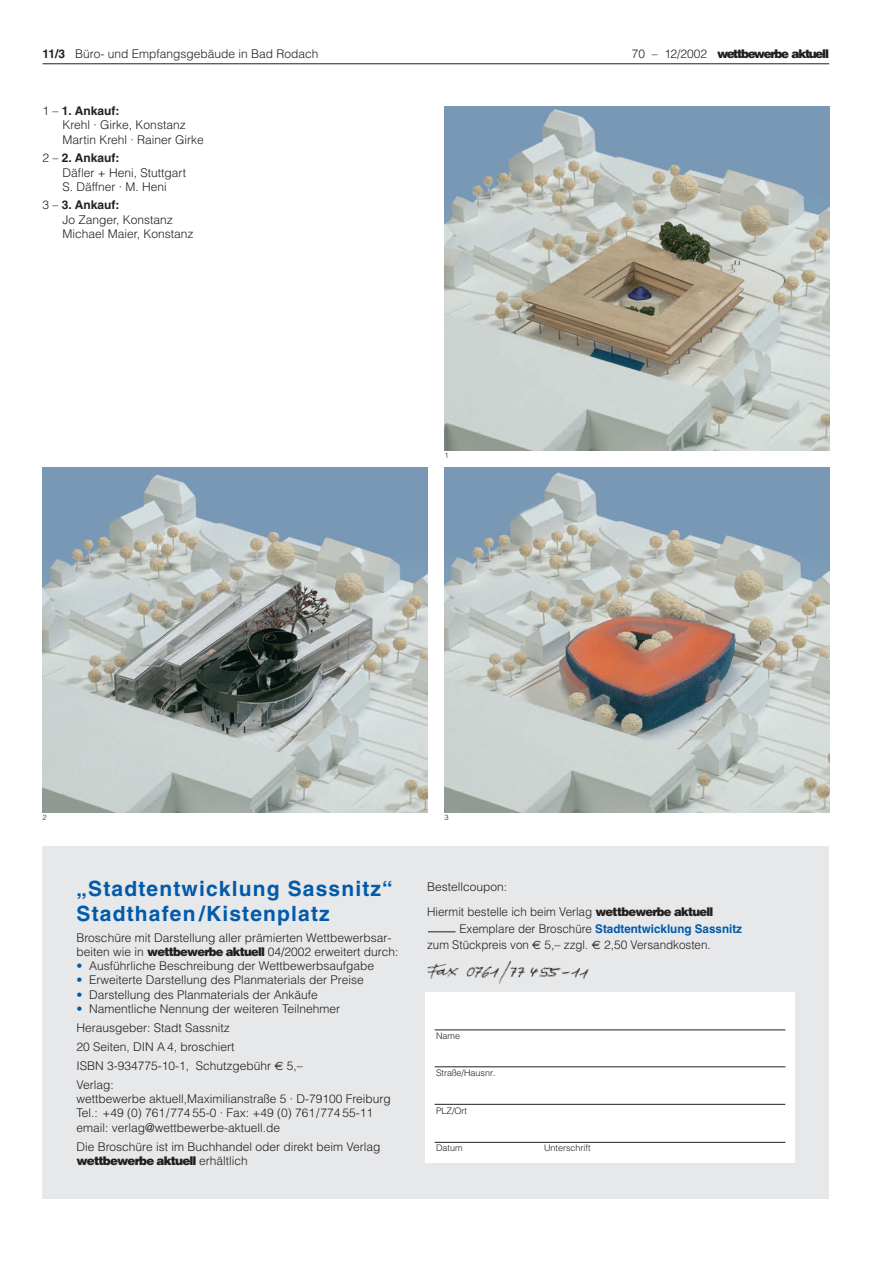
<style>
.page{position:relative;width:893px;height:1263px;background:#fff}
.page>*{position:absolute;margin:0;border:0;box-sizing:border-box;transform-origin:0 0}
.t1{font:700 21px/25.5px "Helvetica";letter-spacing:.055em;color:#015aaa}
.t2{font:300 12px/14.2px "Helvetica";color:#231f20}
.t3{font:900 12px "Helvetica";letter-spacing:-.115em;color:#231f20}
.t4{font:300 9px "Helvetica";color:#231f20}
.t5{font:300 7.5px "Helvetica";color:#231f20}
.s1{font-weight:700}
.s2{font-weight:300}
.s3{font-weight:900}
.s4{color:#015aaa}
.s5{font-family:"Euro Sans";font-weight:400}
.s6{font-weight:700;color:#015aaa}
</style>
<div class="page">
<hr style="left:43px;top:64px;width:786px;height:1px;background:#231f20">
<img style="left:444px;top:106px;width:385px;height:345px">
<img style="left:444px;top:468px;width:385px;height:344px">
<img style="left:43px;top:468px;width:384px;height:344px">
<div style="left:43px;top:846px;width:786px;height:353px;background:#e7e8e9"></div>
<div style="left:425px;top:992px;width:370px;height:171px;background:#fff"></div>
<hr style="left:435px;top:1030px;width:350px;height:1px;background:#231f20">
<svg style="left:428px;top:931px;width:28px;height:1px"></svg>
<hr style="left:435px;top:1066px;width:350px;height:1px;background:#231f20">
<hr style="left:435px;top:1104px;width:350px;height:1px;background:#231f20">
<hr style="left:435px;top:1142px;width:350px;height:1px;background:#231f20">
<img style="left:427px;top:960px;width:162px;height:24px">
<p class="t2" style="left:43px;top:46px;width:277px"><span class="s1">11/3</span> Büro- und Empfangsgebäude in Bad Rodach</p>
<p class="t3" style="left:632px;top:46px;width:199px"><span class="s2">70 – 12/2002</span> wettbewerbe aktuell</p>
<p class="t2" style="left:63px;top:104px;width:143px;text-indent:-20px">1 – <span class="s1">1. Ankauf:<br></span>Krehl · Girke, Konstanz<br>Martin Krehl · Rainer Girke</p>
<p class="t2" style="left:63px;top:151px;width:125px;text-indent:-20px">2 – <span class="s1">2. Ankauf:<br></span>Däfler + Heni, Stuttgart<br>S. Däffner · M. Heni</p>
<p class="t2" style="left:63px;top:198px;width:132px;text-indent:-20px">3 – <span class="s1">3. Ankauf:<br></span>Jo Zanger, Konstanz<br>Michael Maier, Konstanz</p>
<p class="t5" style="left:444px;top:451px;width:6px">1</p>
<p class="t5" style="left:43px;top:813px;width:6px">2</p>
<p class="t5" style="left:444px;top:813px;width:6px">3</p>
<h1 class="t1" style="left:77px;top:877px;width:318px">„Stadtentwicklung Sassnitz“<br>Stadthafen /Kistenplatz</h1>
<p class="t2" style="left:77px;top:930px;width:323px">Broschüre mit Darstellung aller prämierten Wettbewerbsar&shy;beiten wie in <span class="s3">wettbewerbe aktuell</span> 04/2002 erweitert durch:</p>
<p class="t2" style="left:77px;top:959px;width:299px"><span class="s4">•</span> Ausführliche Beschreibung der Wettbewerbsaufgabe</p>
<p class="t2" style="left:77px;top:973px;width:289px"><span class="s4">•</span> Erweiterte Darstellung des Planmaterials der Preise</p>
<p class="t2" style="left:77px;top:987px;width:243px"><span class="s4">•</span> Darstellung des Planmaterials der Ankäufe</p>
<p class="t2" style="left:77px;top:999px;width:265px;line-height:19px"><span class="s4">•</span> Namentliche Nennung der weiteren Teilnehmer<br>Herausgeber: Stadt Sassnitz<br>20 Seiten, DIN A 4, broschiert<br>ISBN 3-934775-10-1, Schutzgebühr <span class="s5">€</span> 5,–<br>Verlag:</p>
<p class="t2" style="left:76px;top:1092px;width:316px">wettbewerbe aktuell,Maximilianstraße 5 · D-79100 Freiburg<br>Tel.: +49 (0) 761/774 55-0 · Fax: +49 (0) 761/774 55-11 email: verlag@wettbewerbe-aktuell.de</p>
<p class="t2" style="left:76px;top:1139px;width:306px">Die Broschüre ist im Buchhandel oder direkt beim Verlag <span class="s3">wettbewerbe aktuell</span> erhältlich</p>
<p class="t2" style="left:427px;top:874px;width:288px;line-height:25.5px">Bestellcoupon:<br>Hiermit bestelle ich beim Verlag <span class="s3">wettbewerbe aktuell</span></p>
<p class="t2" style="left:427px;top:920px;width:316px;line-height:16.5px;text-indent:32px">Exemplare der Broschüre <span class="s6">Stadtentwicklung Sassnitz </span>zum Stückpreis von <span class="s5">€</span> 5,– zzgl. <span class="s5">€</span> 2,50 Versandkosten.</p>
<p class="t4" style="left:436px;top:1030px;width:25px">Name</p>
<p class="t4" style="left:436px;top:1068px;width:61px">Straße/Hausnr.</p>
<p class="t4" style="left:436px;top:1105px;width:32px">PLZ/Ort</p>
<p class="t4" style="left:436px;top:1143px;width:28px">Datum</p>
<p class="t4" style="left:544px;top:1143px;width:48px">Unterschrift</p>
</div>
